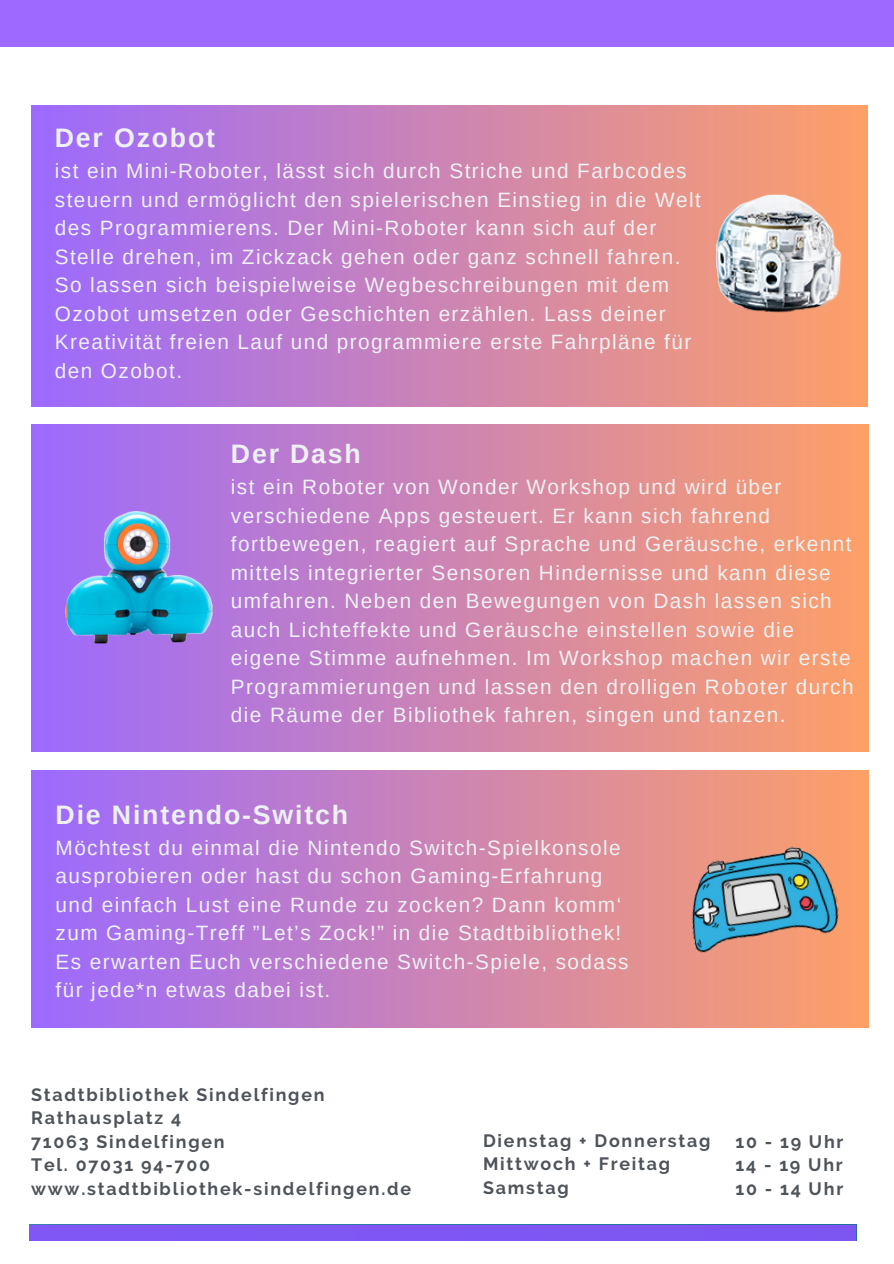
<style>
.page{position:relative;width:894px;height:1264px;background:#fff}
.page>*{position:absolute;margin:0;border:0;box-sizing:border-box;transform-origin:0 0}
.t1{font:700 26.7px "Arimo";letter-spacing:.07em;color:#edf1f4}
.t2{font:20.7px/28.5px "Arimo";letter-spacing:.07em;color:#edf1f4}
.t3{font:700 17.85px "Raleway";letter-spacing:.1em;color:#4e545a}
</style>
<div class="page">
<div style="left:0;top:0;width:893px;height:46px;background:#9c6aff"></div>
<div style="left:30px;top:1224px;width:825px;height:16px;background:#7f56f3"></div>
<div style="left:31px;top:106px;width:836px;height:301px;background:linear-gradient(to right,#9c6aff,#fea067)"></div>
<img style="left:706px;top:155px;width:162px;height:202px">
<div style="left:31px;top:770px;width:837px;height:257px;background:linear-gradient(to right,#9c6aff,#fea067)"></div>
<img style="left:680px;top:840px;width:162px;height:118px">
<div style="left:31px;top:424px;width:836px;height:327px;background:linear-gradient(to right,#9c6aff,#fe9f67)"></div>
<img style="left:47px;top:507px;width:184px;height:151px">
<p class="t1" style="left:55px;top:123px;width:162px">Der Ozobot</p>
<p class="t2" style="left:55px;top:157px;width:647px">ist ein Mini-Roboter, lässt sich durch Striche und Farbcodes steuern und ermöglicht den spielerischen Einstieg in die Welt des Programmierens. Der Mini-Roboter kann sich auf der Stelle drehen, im Zickzack gehen oder ganz schnell fahren.<br>So lassen sich beispielweise Wegbeschreibungen mit dem Ozobot umsetzen oder Geschichten erzählen. Lass deiner Kreativität freien Lauf und programmiere erste Fahrpläne für den Ozobot.</p>
<p class="t1" style="left:231px;top:439px;width:131px">Der Dash</p>
<p class="t2" style="left:231px;top:472px;width:624px">ist ein Roboter von Wonder Workshop und wird über verschiedene Apps gesteuert. Er kann sich fahrend fortbewegen, reagiert auf Sprache und Geräusche, erkennt mittels integrierter Sensoren Hindernisse und kann diese umfahren. Neben den Bewegungen von Dash lassen sich auch Lichteffekte und Geräusche einstellen sowie die eigene Stimme aufnehmen. Im Workshop machen wir erste Programmierungen und lassen den drolligen Roboter durch die Räume der Bibliothek fahren, singen und tanzen.</p>
<h1 class="t1" style="left:56px;top:800px;width:294px">Die Nintendo-Switch</h1>
<h1 class="t2" style="left:56px;top:833px;width:574px">Möchtest du einmal die Nintendo Switch-Spielkonsole ausprobieren oder hast du schon Gaming-Erfahrung und einfach Lust eine Runde zu zocken? Dann komm‘ zum Gaming-Treff ”Let’s Zock!” in die Stadtbibliothek!<br>Es erwarten Euch verschiedene Switch-Spiele, sodass für jede*n etwas dabei ist.</h1>
<p class="t3" style="left:31px;top:1083px;width:295px">Stadtbibliothek Sindelfingen</p>
<p class="t3" style="left:31px;top:1107px;width:151px">Rathausplatz 4</p>
<p class="t3" style="left:31px;top:1130px;width:195px">71063 Sindelfingen</p>
<p class="t3" style="left:31px;top:1154px;width:180px">Tel. 07031 94-700</p>
<p class="t3" style="left:31px;top:1178px;width:381px">www.stadtbibliothek-sindelfingen.de</p>
<p class="t3" style="left:483px;top:1129px;width:229px">Dienstag + Donnerstag</p>
<p class="t3" style="left:483px;top:1153px;width:188px">Mittwoch + Freitag</p>
<p class="t3" style="left:483px;top:1176px;width:87px">Samstag</p>
<p class="t3" style="left:735px;top:1130px;width:109px">10 - 19 Uhr</p>
<p class="t3" style="left:735px;top:1154px;width:109px">14 - 19 Uhr</p>
<p class="t3" style="left:735px;top:1178px;width:109px">10 - 14 Uhr</p>
</div>
